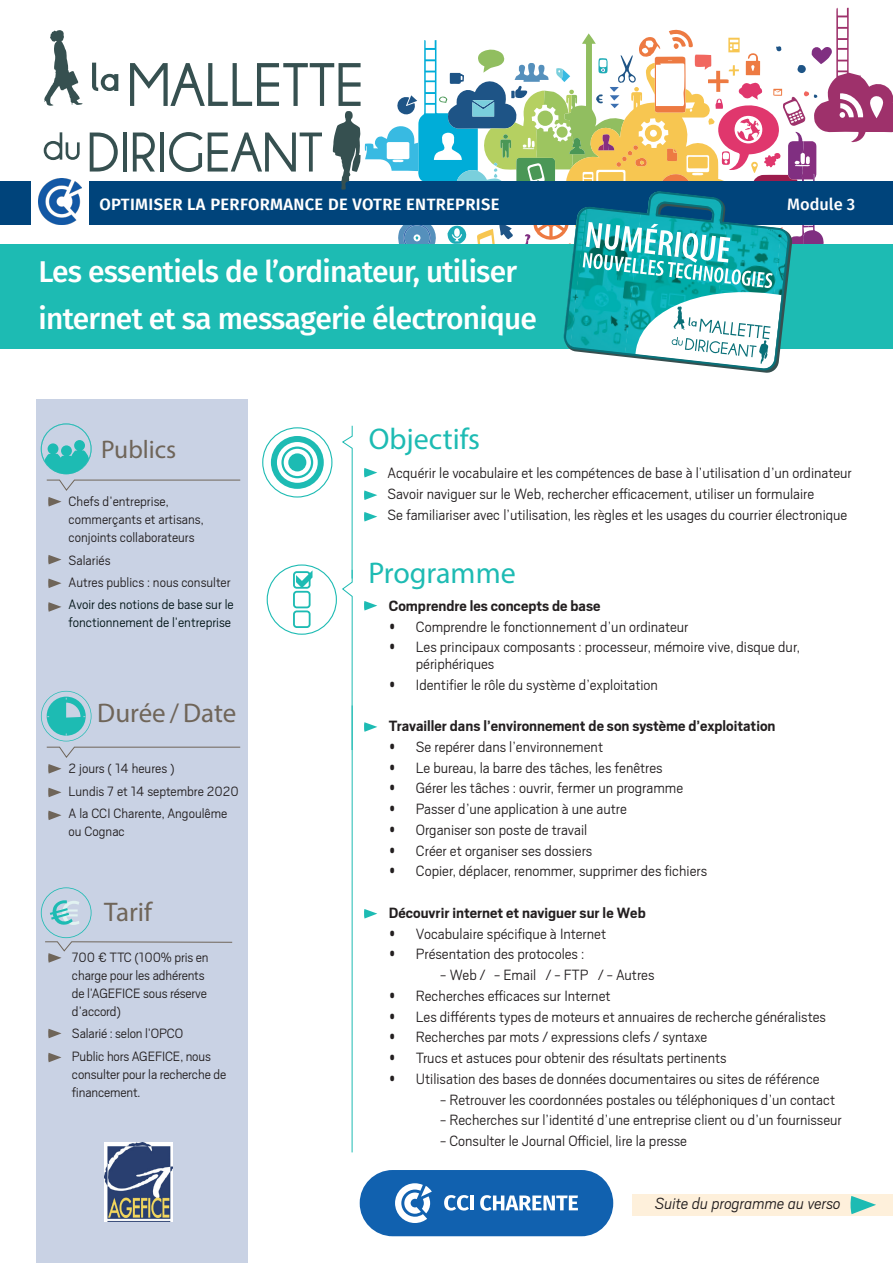
<style>
.page{position:relative;width:893px;height:1263px;background:#fff}
.page>*{position:absolute;margin:0;border:0;box-sizing:border-box;transform-origin:0 0}
.t1{font:500 30px "Fira Sans";letter-spacing:-.025em;color:#fff}
.problematique{font:30px "Myriad Pro";color:#1dbbb3}
.problematique-2{font:27px "Myriad Pro";color:#6f6559}
.problematique-3{font:25.5px "Myriad Pro";color:#6f6559}
.problematique-4{font:italic 300 18px "Scout";color:#231f20}
.problematique-5{font:300 16.5px/16.5px "Scout";color:#231f20}
.problematique-6{font:700 16.5px "Scout";color:#231f20}
.t2{font:600 16.5px "Fira Sans";letter-spacing:.02em;color:#fff}
.t3{font:500 16.5px "Fira Sans";color:#fff}
.problematique-7{font:300 15px/18px "Scout";letter-spacing:-.01em;color:#231f20}
.problematique-8{font:300 15px/18px "Scout";color:#001416}
</style>
<div class="page">
<div style="left:36px;top:400px;width:211px;height:863px;background:#c9d2e4"></div>
<svg style="left:41px;top:423px;width:200px;height:68px"></svg>
<svg style="left:41px;top:691px;width:200px;height:67px"></svg>
<svg style="left:41px;top:887px;width:192px;height:76px"></svg>
<svg style="left:48px;top:497px;width:13px;height:9px"></svg>
<svg style="left:48px;top:764px;width:13px;height:10px"></svg>
<svg style="left:48px;top:578px;width:13px;height:10px"></svg>
<svg style="left:48px;top:788px;width:13px;height:9px"></svg>
<svg style="left:48px;top:810px;width:13px;height:10px"></svg>
<div style="left:0;top:244px;width:893px;height:104px;background:#1dbbb3"></div>
<div style="left:633px;top:1194px;width:260px;height:22px;background:#fef0db"></div>
<svg style="left:48px;top:1029px;width:13px;height:9px"></svg>
<svg style="left:48px;top:1053px;width:13px;height:9px"></svg>
<svg style="left:364px;top:512px;width:13px;height:9px"></svg>
<svg style="left:364px;top:722px;width:13px;height:10px"></svg>
<svg style="left:364px;top:909px;width:13px;height:9px"></svg>
<svg style="left:364px;top:601px;width:13px;height:9px"></svg>
<svg style="left:364px;top:468px;width:13px;height:9px"></svg>
<svg style="left:364px;top:490px;width:13px;height:10px"></svg>
<svg style="left:850px;top:1196px;width:26px;height:18px"></svg>
<img style="left:39px;top:178px;width:42px;height:46px">
<div style="left:89px;top:181px;width:804px;height:43px;background:#00447b"></div>
<div style="left:0;top:181px;width:31px;height:43px;background:#00447b"></div>
<img style="left:104px;top:1143px;width:68px;height:78px">
<div style="left:360px;top:1170px;width:253px;height:66px;background:#1161af;border-radius:33px"></div>
<svg style="left:395px;top:1183px;width:37px;height:40px"></svg>
<svg style="left:444px;top:1195px;width:25px;height:15px"></svg>
<hr style="left:470px;top:1195px;width:4px;height:15px;background:#fff">
<svg style="left:480px;top:1195px;width:98px;height:16px"></svg>
<svg style="left:92px;top:63px;width:26px;height:28px"></svg>
<svg style="left:44px;top:30px;width:38px;height:76px"></svg>
<svg style="left:44px;top:132px;width:36px;height:28px"></svg>
<svg style="left:90px;top:133px;width:28px;height:39px"></svg>
<hr style="left:123px;top:133px;width:4px;height:39px;background:#365050">
<svg style="left:130px;top:7px;width:763px;height:366px"></svg>
<svg style="left:262px;top:425px;width:91px;height:326px"></svg>
<hr style="left:352px;top:705px;width:1px;height:447px;background:#1dbbb3">
<svg style="left:48px;top:555px;width:13px;height:9px"></svg>
<svg style="left:48px;top:602px;width:13px;height:10px"></svg>
<p class="t2" style="left:99px;top:190px;width:401px">OPTIMISER LA PERFORMANCE DE VOTRE ENTREPRISE</p>
<p class="t3" style="left:787px;top:191px;width:70px">Module 3</p>
<p class="t1" style="left:39px;top:247px;width:480px">Les essentiels de l’ordinateur, utiliser</p>
<p class="t1" style="left:39px;top:294px;width:500px">internet et sa messagerie électronique</p>
<p class="problematique-3" style="left:101px;top:434px;width:77px">Publics</p>
<p class="problematique-7" style="left:69px;top:492px;width:137px">Chefs d’entreprise, commerçants et artisans, conjoints collaborateurs</p>
<p class="problematique-7" style="left:69px;top:550px;width:44px">Salariés</p>
<p class="problematique-7" style="left:69px;top:572px;width:164px">Autres publics : nous consulter</p>
<p class="problematique-8" style="left:69px;top:595px;width:167px">Avoir des notions de base sur le fonctionnement de l’entreprise</p>
<p class="problematique-2" style="left:97px;top:696px;width:141px">Durée / Date</p>
<p class="problematique-7" style="left:69px;top:759px;width:108px">2 jours ( 14 heures )</p>
<p class="problematique-7" style="left:69px;top:781px;width:172px">Lundis 7 et 14 septembre 2020</p>
<p class="problematique-7" style="left:69px;top:803px;width:160px">A la CCI Charente, Angoulême ou Cognac</p>
<p class="problematique-2" style="left:104px;top:895px;width:49px">Tarif</p>
<p class="problematique-7" style="left:72px;top:948px;width:138px">700 € TTC (100% pris en charge pour les adhérents de l’AGEFICE sous réserve d’accord)</p>
<p class="problematique-7" style="left:72px;top:1024px;width:113px">Salarié : selon l’OPCO</p>
<p class="problematique-7" style="left:72px;top:1046px;width:156px">Public hors AGEFICE, nous consulter pour la recherche de financement.</p>
<p class="problematique" style="left:369px;top:420px;width:113px">Objectifs</p>
<p class="problematique-5" style="left:387px;top:464px;width:466px">Acquérir le vocabulaire et les compétences de base à l’utilisation d’un ordinateur</p>
<p class="problematique-5" style="left:387px;top:485px;width:428px">Savoir naviguer sur le Web, rechercher efficacement, utiliser un formulaire</p>
<p class="problematique-5" style="left:387px;top:506px;width:461px">Se familiariser avec l’utilisation, les règles et les usages du courrier électronique</p>
<p class="problematique" style="left:368px;top:554px;width:149px">Programme</p>
<p class="problematique-6" style="left:389px;top:597px;width:213px">Comprendre les concepts de base</p>
<p class="problematique-5" style="left:389px;top:617px;width:301px">• Comprendre le fonctionnement d’un ordinateur</p>
<p class="problematique-5" style="left:416px;top:638px;width:386px;text-indent:-27px">• Les principaux composants : processeur, mémoire vive, disque dur, périphériques</p>
<p class="problematique-5" style="left:389px;top:675px;width:271px">• Identifier le rôle du système d’exploitation</p>
<p class="problematique-6" style="left:389px;top:717px;width:388px">Travailler dans l’environnement de son système d’exploitation</p>
<p class="problematique-5" style="left:389px;top:738px;width:216px">• Se repérer dans l’environnement</p>
<p class="problematique-5" style="left:389px;top:758px;width:275px">• Le bureau, la barre des tâches, les fenêtres</p>
<p class="problematique-5" style="left:389px;top:779px;width:296px">• Gérer les tâches : ouvrir, fermer un programme</p>
<p class="problematique-5" style="left:389px;top:800px;width:239px">• Passer d’une application à une autre</p>
<p class="problematique-5" style="left:389px;top:821px;width:200px">• Organiser son poste de travail</p>
<p class="problematique-5" style="left:389px;top:841px;width:205px">• Créer et organiser ses dossiers</p>
<p class="problematique-5" style="left:389px;top:862px;width:320px">• Copier, déplacer, renommer, supprimer des fichiers</p>
<p class="problematique-6" style="left:389px;top:904px;width:258px">Découvrir internet et naviguer sur le Web</p>
<p class="problematique-5" style="left:389px;top:924px;width:219px">• Vocabulaire spécifique à Internet</p>
<p class="problematique-5" style="left:389px;top:945px;width:197px">• Présentation des protocoles :</p>
<p class="problematique-5" style="left:440px;top:966px;width:216px">- Web / - Email / - FTP / - Autres</p>
<p class="problematique-5" style="left:389px;top:987px;width:223px">• Recherches efficaces sur Internet</p>
<p class="problematique-5" style="left:389px;top:1007px;width:439px">• Les différents types de moteurs et annuaires de recherche généralistes</p>
<p class="problematique-5" style="left:389px;top:1028px;width:320px">• Recherches par mots / expressions clefs / syntaxe</p>
<p class="problematique-5" style="left:389px;top:1049px;width:339px">• Trucs et astuces pour obtenir des résultats pertinents</p>
<p class="problematique-5" style="left:389px;top:1070px;width:432px">• Utilisation des bases de données documentaires ou sites de référence</p>
<p class="problematique-5" style="left:440px;top:1090px;width:397px">- Retrouver les coordonnées postales ou téléphoniques d’un contact</p>
<p class="problematique-5" style="left:440px;top:1111px;width:403px">- Recherches sur l’identité d’une entreprise client ou d’un fournisseur</p>
<p class="problematique-5" style="left:440px;top:1132px;width:248px">- Consulter le Journal Officiel, lire la presse</p>
<p class="problematique-4" style="left:655px;top:1192px;width:187px">Suite du programme au verso</p>
</div>
